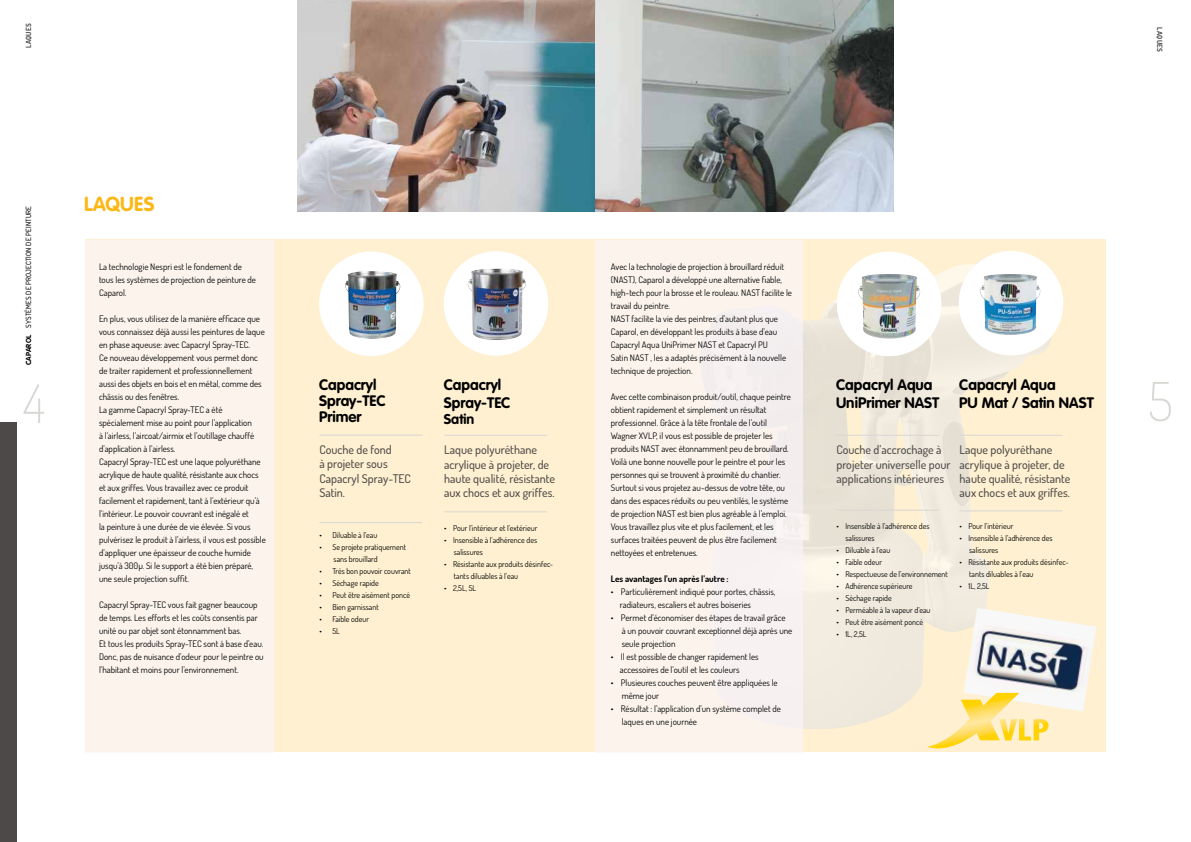
<style>
.page{position:relative;width:1191px;height:842px;background:#fff}
.page>*{position:absolute;margin:0;border:0;box-sizing:border-box;transform-origin:0 0}
.t1{font:200 53.4px "Dosis";color:#d9d7d3}
.t2{font:700 20px "VAG Rounded Std";letter-spacing:.015em;color:#fdb714}
.t3{font:700 15px/18px "VAG Rounded Std";color:#000}
.t4{font:700 14px "VAG Rounded Std";color:#000}
.t5{font:500 12px/14.4px "Dosis";color:#514d4b}
.t6{font:9px/13px "Dosis";color:#000}
.t7{font:700 9px "Dosis";color:#000}
.t8{font:8px/12px "Dosis";color:#000}
.t9{font:500 7.2px "Dosis";letter-spacing:.02em;color:#000}
.t10{font:700 7.2px "Dosis";letter-spacing:.02em;color:#4d4948}
.s1{font-family:"VAG Rounded Std";font-weight:700}
</style>
<div class="page">
<div style="left:0;top:422px;width:16px;height:420px;background:#4d4948"></div>
<div style="left:85px;top:240px;width:1021px;height:512px;background:#fef0d0"></div>
<img style="left:803px;top:259px;width:249px;height:470px">
<hr style="left:319px;top:435px;width:103px;height:1px;background:#d9d7d3">
<hr style="left:319px;top:522px;width:103px;height:1px;background:#d9d7d3">
<hr style="left:836px;top:435px;width:103px;height:1px;background:#d9d7d3">
<hr style="left:836px;top:510px;width:103px;height:1px;background:#d9d7d3">
<hr style="left:444px;top:435px;width:103px;height:1px;background:#d9d7d3">
<hr style="left:444px;top:511px;width:103px;height:1px;background:#d9d7d3">
<hr style="left:959px;top:510px;width:103px;height:1px;background:#d9d7d3">
<hr style="left:959px;top:435px;width:103px;height:1px;background:#d9d7d3">
<div style="left:85px;top:240px;width:189px;height:513px;background:#fbf3ec"></div>
<div style="left:595px;top:240px;width:208px;height:513px;background:#fbf3ec"></div>
<img style="left:963px;top:608px;width:133px;height:103px">
<svg style="left:926px;top:693px;width:122px;height:55px"></svg>
<img style="left:298px;top:0;width:595px;height:212px">
<div style="left:444px;top:251px;width:104px;height:105px;background:#fff;border-radius:50%"></div>
<img style="left:467px;top:269px;width:59px;height:71px">
<div style="left:319px;top:251px;width:104px;height:105px;background:#fff;border-radius:50%"></div>
<img style="left:345px;top:271px;width:55px;height:68px">
<div style="left:958px;top:251px;width:105px;height:104px;background:#fff;border-radius:50%"></div>
<img style="left:980px;top:274px;width:60px;height:61px">
<img style="left:837px;top:252px;width:104px;height:104px;border-radius:50%">
<img style="left:858px;top:274px;width:27px;height:53px">
<p class="t10" style="left:24px;top:48px;width:26px;rotate:-90deg">LAQUES</p>
<p class="t10" style="left:1164px;top:27px;width:26px;rotate:90deg">LAQUES</p>
<h2 class="t2" style="left:84px;top:192px;width:72px">LAQUES</h2>
<p class="t9" style="left:24px;top:365px;width:160px;rotate:-90deg"><span class="s1">CAPAROL</span> SYSTÈMES DE PROJECTION DE PEINTURE</p>
<p class="t6" style="left:99px;top:260px;width:158px">La technologie Nespri est le fondement de tous les systèmes de projection de peinture de<br>Caparol.</p>
<p class="t6" style="left:99px;top:312px;width:168px">En plus, vous utilisez de la manière efficace que vous connaissez déjà aussi les peintures de laque en phase aqueuse: avec Capacryl Spray-TEC.<br>Ce nouveau développement vous permet donc de traiter rapidement et professionnellement aussi des objets en bois et en métal, comme des châssis ou des fenêtres.<br>La gamme Capacryl Spray-TEC a été spécialement mise au point pour l’application<br>à l’airless, l’aircoat/airmix et l’outillage chauffé d’application à l’airless.<br>Capacryl Spray-TEC est une laque polyuréthane acrylique de haute qualité, résistante aux chocs et aux griffes. Vous travaillez avec ce produit facilement et rapidement, tant à l’extérieur qu’à l’intérieur. Le pouvoir couvrant est inégalé et<br>la peinture à une durée de vie élevée. Si vous pulvérisez le produit à l’airless, il vous est possible d’appliquer une épaisseur de couche humide jusqu’à 300µ. Si le support a été bien préparé, une seule projection suffit.</p>
<p class="t6" style="left:99px;top:597px;width:166px">Capacryl Spray-TEC vous fait gagner beaucoup de temps. Les efforts et les coûts consentis par unité ou par objet sont étonnamment bas.<br>Et tous les produits Spray-TEC sont à base d’eau.<br>Donc, pas de nuisance d’odeur pour le peintre ou l’habitant et moins pour l’environnement.</p>
<p class="t6" style="left:611px;top:260px;width:183px">Avec la technologie de projection à brouillard réduit (NAST), Caparol a développé une alternative fiable, high-tech pour la brosse et le rouleau. NAST facilite le travail du peintre.<br>NAST facilite la vie des peintres, d’autant plus que Caparol, en développant les produits à base d’eau Capacryl Aqua UniPrimer NAST et Capacryl PU<br>Satin NAST , les a adaptés précisément à la nouvelle technique de projection.</p>
<p class="t6" style="left:611px;top:389px;width:181px">Avec cette combinaison produit/outil, chaque peintre obtient rapidement et simplement un résultat professionnel. Grâce à la tête frontale de l’outil Wagner XVLP, il vous est possible de projeter les produits NAST avec étonnamment peu de brouillard.<br>Voilà une bonne nouvelle pour le peintre et pour les personnes qui se trouvent à proximité du chantier.<br>Surtout si vous projetez au-dessus de votre tête, ou dans des espaces réduits ou peu ventilés, le système de projection NAST est bien plus agréable à l’emploi.<br>Vous travaillez plus vite et plus facilement, et les surfaces traitées peuvent de plus être facilement nettoyées et entretenues.</p>
<p class="t7" style="left:611px;top:572px;width:119px">Les avantages l’un après l’autre :</p>
<p class="t6" style="left:620px;top:584px;width:157px;text-indent:-9px">• Particulièrement indiqué pour portes, châssis, radiateurs, escaliers et autres boiseries</p>
<p class="t6" style="left:621px;top:610px;width:172px;text-indent:-11px">• Permet d’économiser des étapes de travail grâce<br>à un pouvoir couvrant exceptionnel déjà après une seule projection</p>
<p class="t6" style="left:620px;top:649px;width:140px;text-indent:-9px">• Il est possible de changer rapidement les accessoires de l’outil et les couleurs</p>
<p class="t6" style="left:621px;top:675px;width:157px;text-indent:-11px">• Plusieures couches peuvent être appliquées le même jour</p>
<p class="t6" style="left:621px;top:701px;width:161px;text-indent:-11px">• Résultat : l’application d’un système complet de laques en une journée</p>
<h3 class="t3" style="left:319px;top:377px;width:68px;line-height:16px">Capacryl<br>Spray-TEC<br>Primer</h3>
<h3 class="t3" style="left:444px;top:376px;width:68px">Capacryl<br>Spray-TEC</h3>
<h3 class="t4" style="left:444px;top:411px;width:32px">Satin</h3>
<h3 class="t3" style="left:836px;top:376px;width:105px">Capacryl Aqua<br>UniPrimer NAST</h3>
<h3 class="t3" style="left:959px;top:376px;width:136px">Capacryl Aqua<br>PU Mat / Satin NAST</h3>
<h1 class="t1" style="left:23px;top:368px;width:24px">4</h1>
<h1 class="t1" style="left:1148px;top:366px;width:26px">5</h1>
<h3 class="t5" style="left:319px;top:442px;width:93px">Couche de fond<br>à projeter sous<br>Capacryl Spray-TEC<br>Satin.</h3>
<h3 class="t5" style="left:444px;top:442px;width:112px">Laque polyuréthane acrylique à projeter, de haute qualité, résistante aux chocs et aux griffes.</h3>
<h3 class="t5" style="left:959px;top:442px;width:112px">Laque polyuréthane acrylique à projeter, de haute qualité, résistante aux chocs et aux griffes.</h3>
<h3 class="t5" style="left:836px;top:442px;width:116px">Couche d’accrochage à projeter universelle pour applications intérieures</h3>
<p class="t8" style="left:845px;top:519px;width:85px;text-indent:-9px">• Insensible à l’adhérence des salissures</p>
<p class="t8" style="left:836px;top:543px;width:55px">• Diluable à l’eau</p>
<p class="t8" style="left:836px;top:555px;width:47px">• Faible odeur</p>
<p class="t8" style="left:836px;top:567px;width:113px">• Respectueuse de l’environnement</p>
<p class="t8" style="left:836px;top:579px;width:78px">• Adhérence supérieure</p>
<p class="t8" style="left:836px;top:591px;width:57px">• Séchage rapide</p>
<p class="t8" style="left:836px;top:603px;width:96px">• Perméable à la vapeur d’eau</p>
<p class="t8" style="left:836px;top:615px;width:88px">• Peut être aisément poncé</p>
<p class="t8" style="left:836px;top:627px;width:32px">• 1L, 2,5L</p>
<p class="t8" style="left:959px;top:520px;width:55px">• Pour l’intérieur</p>
<p class="t8" style="left:969px;top:532px;width:85px;text-indent:-10px">• Insensible à l’adhérence des salissures</p>
<p class="t8" style="left:969px;top:556px;width:101px;text-indent:-10px">• Résistante aux produits désinfec&shy;tants diluables à l’eau</p>
<p class="t8" style="left:959px;top:580px;width:32px">• 1L, 2,5L</p>
<p class="t8" style="left:444px;top:522px;width:95px">• Pour l’intérieur et l’extérieur</p>
<p class="t8" style="left:454px;top:534px;width:85px;text-indent:-10px">• Insensible à l’adhérence des salissures</p>
<p class="t8" style="left:454px;top:558px;width:101px;text-indent:-10px">• Résistante aux produits désinfec&shy;tants diluables à l’eau</p>
<p class="t8" style="left:444px;top:582px;width:34px">• 2,5L, 5L</p>
<p class="t8" style="left:319px;top:529px;width:59px">• Diluable à l’eau</p>
<p class="t8" style="left:333px;top:541px;width:74px;text-indent:-14px">• Se projete pratiquement sans brouillard</p>
<p class="t8" style="left:319px;top:565px;width:93px">• Très bon pouvoir couvrant</p>
<p class="t8" style="left:319px;top:577px;width:61px">• Séchage rapide</p>
<p class="t8" style="left:319px;top:589px;width:92px">• Peut être aisément poncé</p>
<p class="t8" style="left:319px;top:601px;width:61px">• Bien garnissant</p>
<p class="t8" style="left:319px;top:613px;width:51px">• Faible odeur</p>
<p class="t8" style="left:319px;top:625px;width:22px">• 5L</p>
</div>
